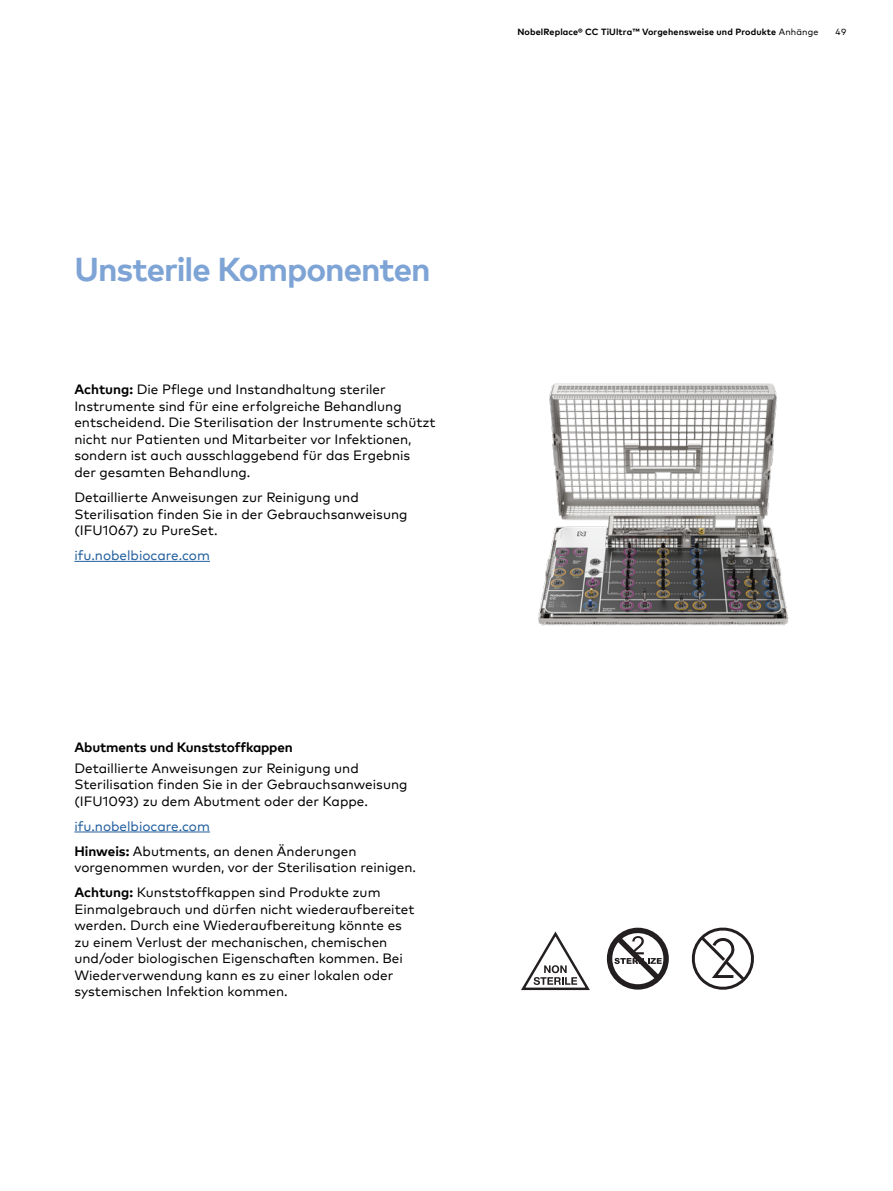
<style>
.page{position:relative;width:893px;height:1191px;background:#fff}
.page>*{position:absolute;margin:0;border:0;box-sizing:border-box;transform-origin:0 0}
.t1{font:700 33px "Mark Pro";letter-spacing:-.03em;color:#7ea4d6}
.t2{font:13.5px/16.5px "Mark Pro";color:#000}
.t3{font:700 13.5px "Mark Pro";letter-spacing:-.01em;color:#000}
.t4{font:13.5px "Mark Pro";color:#215e9e}
.t5{font:700 9px "Mark Pro";letter-spacing:.015em;color:#000}
.t6{font:9px "Mark Pro";color:#000}
.s1{font-weight:400}
.s2{font-weight:700}
.s3{color:#215e9e}
</style>
<div class="page">
<hr style="left:74px;top:561px;width:136px;height:1px;background:#215e9e">
<hr style="left:74px;top:831px;width:136px;height:1px;background:#215e9e">
<img style="left:538px;top:383px;width:251px;height:243px">
<svg style="left:521px;top:931px;width:69px;height:59px"></svg>
<svg style="left:607px;top:927px;width:62px;height:62px"></svg>
<svg style="left:691px;top:927px;width:63px;height:63px"></svg>
<p class="t5" style="left:517px;top:25px;width:303px">NobelReplace® CC TiUltra™ Vorgehensweise und Produkte <span class="s1">Anhänge</span></p>
<p class="t6" style="left:836px;top:25px;width:12px">49</p>
<h1 class="t1" style="left:74px;top:244px;width:358px">Unsterile Komponenten</h1>
<p class="t2" style="left:74px;top:380px;width:363px"><span class="s2">Achtung:</span> Die Pflege und Instandhaltung steriler Instrumente sind für eine erfolgreiche Behandlung entscheidend. Die Sterilisation der Instrumente schützt nicht nur Patienten und Mitarbeiter vor Infektionen, sondern ist auch ausschlaggebend für das Ergebnis<br>der gesamten Behandlung.</p>
<p class="t2" style="left:74px;top:488px;width:335px">Detaillierte Anweisungen zur Reinigung und<br>Sterilisation finden Sie in der Gebrauchsanweisung (IFU1067) zu PureSet.</p>
<p class="t4" style="left:74px;top:545px;width:137px">ifu.nobelbiocare.com</p>
<p class="t3" style="left:74px;top:737px;width:220px">Abutments und Kunststoffkappen</p>
<p class="t2" style="left:74px;top:758px;width:335px">Detaillierte Anweisungen zur Reinigung und<br>Sterilisation finden Sie in der Gebrauchsanweisung (IFU1093) zu dem Abutment oder der Kappe.</p>
<p class="t2" style="left:74px;top:812px;width:284px;line-height:25px"><span class="s3">ifu.nobelbiocare.com<br></span><span class="s2">Hinweis:</span> Abutments, an denen Änderungen</p>
<p class="t2" style="left:74px;top:853px;width:343px;line-height:25px">vorgenommen wurden, vor der Sterilisation reinigen.<br><span class="s2">Achtung:</span> Kunststoffkappen sind Produkte zum</p>
<p class="t2" style="left:74px;top:899px;width:342px">Einmalgebrauch und dürfen nicht wiederaufbereitet werden. Durch eine Wiederaufbereitung könnte es zu einem Verlust der mechanischen, chemischen und/oder biologischen Eigenschaften kommen. Bei Wiederverwendung kann es zu einer lokalen oder systemischen Infektion kommen.</p>
</div>
